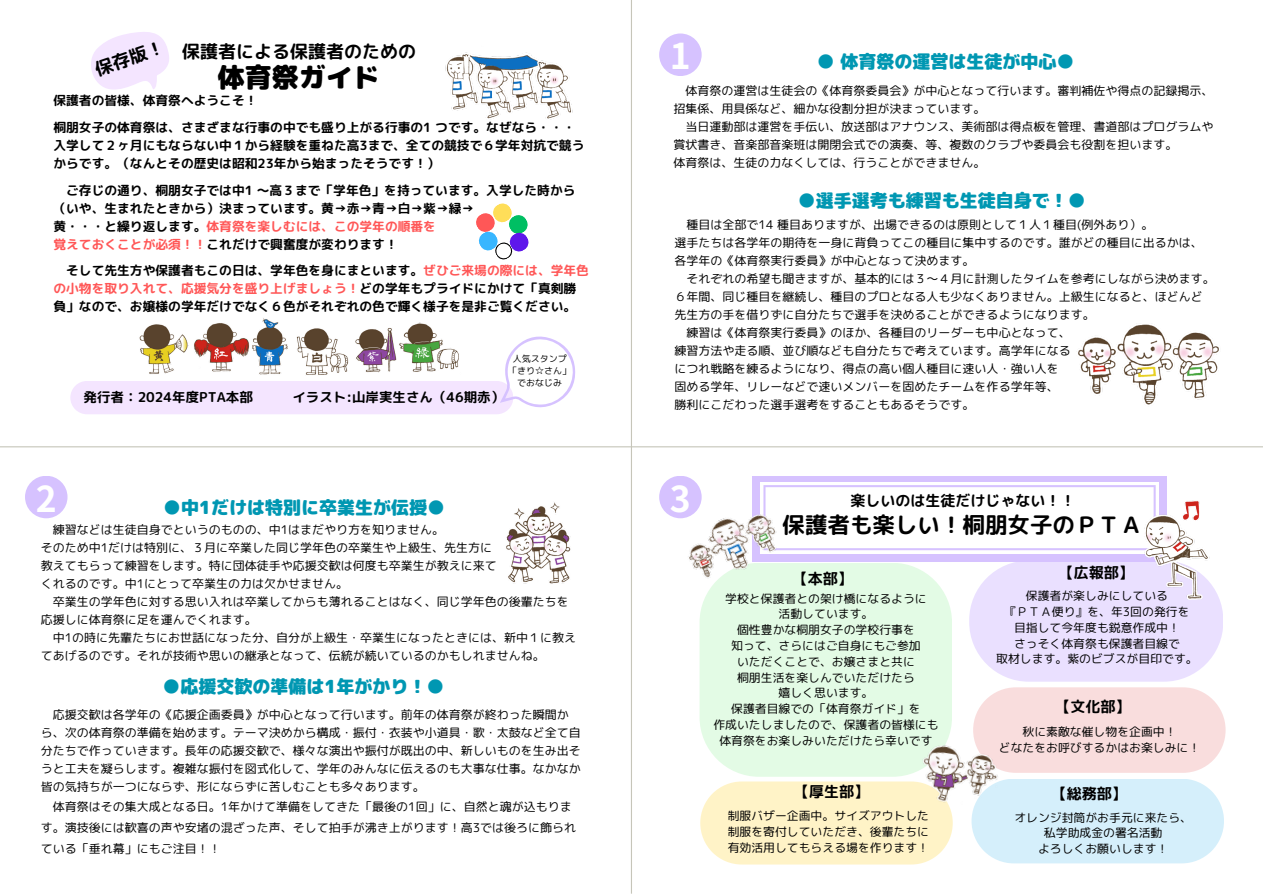
<style>
.page{position:relative;width:1263px;height:894px;background:#fff}
.page>*{position:absolute;margin:0;border:0;box-sizing:border-box;transform-origin:0 0}
.t1{font:700 35.55px "Noto Sans JP";color:#fff}
.t2{font:27px "rounded mplus 1 p black";color:#000}
.t3{font:22.5px "rounded mplus 1 p bold";color:#000}
.t4{font:18px "rounded mplus 1 p black";color:#0097b2}
.t5{font:18px "rounded mplus 1 p bold";color:#000}
.t6{font:15px "rounded mplus 1 p bold";color:#000}
.t7{font:13.5px "rounded mplus 1 p bold";color:#000}
.t8{font:12.75px/18px "rounded mplus 1 p bold";color:#000}
.t9{font:12px/18px "rounded mplus 1 p regular";color:#000}
.t10{font:11.85px/15.8px "rounded mplus 1 p regular";color:#000}
.t11{font:9px "rounded mplus 1 p regular";color:#000}
.s1{color:#ff5757}
</style>
<div class="page">
<img style="left:1078px;top:324px;width:141px;height:81px">
<img style="left:506px;top:502px;width:65px;height:82px">
<div style="left:70px;top:381px;width:443px;height:33px;background:#f4e5ff;border-radius:17px"></div>
<svg style="left:476px;top:203px;width:53px;height:57px"></svg>
<svg style="left:91px;top:32px;width:78px;height:58px"></svg>
<img style="left:445px;top:52px;width:128px;height:68px">
<svg style="left:500px;top:336px;width:76px;height:78px"></svg>
<div style="left:971px;top:779px;width:253px;height:84px;background:#d5effb"></div>
<div style="left:969px;top:560px;width:254px;height:121px;background:#eae0ff;border-radius:60px"></div>
<div style="left:699px;top:562px;width:253px;height:214px;background:#e3fbe5;border-radius:60px"></div>
<div style="left:973px;top:687px;width:252px;height:85px;background:#f9dddd;border-radius:43px"></div>
<svg style="left:700px;top:781px;width:253px;height:83px;background:#fff3ca"></svg>
<div style="left:752px;top:475px;width:414px;height:86px;background:#d6c2ff"></div>
<div style="left:760px;top:482px;width:399px;height:71px;background:linear-gradient(to right,#f9f6ff,#fcfbff)"></div>
<svg style="left:796px;top:485px;width:360px;height:65px;background:#fcfbff"></svg>
<img style="left:671px;top:484px;width:125px;height:120px">
<img style="left:1115px;top:496px;width:106px;height:107px">
<img style="left:905px;top:723px;width:111px;height:100px">
<div style="left:659px;top:33px;width:43px;height:43px;background:#d6c2ff;border-radius:50%"></div>
<div style="left:25px;top:475px;width:43px;height:43px;background:#d6c2ff;border-radius:50%"></div>
<div style="left:659px;top:475px;width:43px;height:43px;background:#d6c2ff;border-radius:50%"></div>
<hr style="left:0;top:446px;width:1263px;height:1px;background:#c6c5b9">
<hr style="left:631px;top:0;width:1px;height:893px;background:#c6c5b9">
<img style="left:200px;top:323px;width:31px;height:49px">
<img style="left:412px;top:322px;width:47px;height:50px">
<img style="left:359px;top:326px;width:53px;height:47px">
<img style="left:309px;top:328px;width:50px;height:47px">
<img style="left:139px;top:324px;width:61px;height:50px">
<img style="left:231px;top:318px;width:78px;height:57px">
<h5 class="t5" style="left:91px;top:57px;width:73px;rotate:-19deg">保存版！</h5>
<p class="t5" style="left:182px;top:39px;width:236px">保護者による保護者のための</p>
<p class="t8" style="left:53px;top:92px;width:206px">保護者の皆様、体育祭へようこそ！</p>
<p class="t8" style="left:53px;top:118px;width:532px">桐朋女子の体育祭は、さまざまな行事の中でも盛り上がる行事の1 つです。なぜなら・・・入学して２ヶ月にもならない中１から経験を重ねた高3まで、全ての競技で６学年対抗で競うからです。（なんとその歴史は昭和23年から始まったそうです！）</p>
<p class="t8" style="left:53px;top:181px;width:524px;text-indent:13px">ご存じの通り、桐朋女子では中1 ～高３まで「学年色」を持っています。入学した時から（いや、生まれたときから）決まっています。黄→赤→青→白→紫→緑→<br>黄・・・と繰り返します。<span class="s1">体育祭を楽しむには、この学年の順番を<br>覚えておくことが必須！！</span>これだけで興奮度が変わります！</p>
<p class="t8" style="left:53px;top:261px;width:537px;text-indent:13px">そして先生方や保護者もこの日は、学年色を身にまといます。<span class="s1">ぜひご来場の際には、学年色の小物を取り入れて、応援気分を盛り上げましょう！</span>どの学年もプライドにかけて「真剣勝負」なので、お嬢様の学年だけでなく６色がそれぞれの色で輝く様子を是非ご覧ください。</p>
<p class="t2" style="left:218px;top:58px;width:163px">体育祭ガイド</p>
<p class="t7" style="left:84px;top:387px;width:171px">発行者：2024年度PTA本部</p>
<p class="t7" style="left:292px;top:387px;width:213px">イラスト:山岸実生さん（46期赤）</p>
<h6 class="t11" style="left:513px;top:352px;width:56px">人気スタンプ</h6>
<p class="t11" style="left:508px;top:364px;width:65px">「きり☆さん」</p>
<p class="t11" style="left:517px;top:376px;width:47px">でおなじみ</p>
<p class="t1" style="left:670px;top:28px;width:22px">1</p>
<p class="t4" style="left:817px;top:48px;width:259px">● 体育祭の運営は生徒が中心●</p>
<p class="t9" style="left:686px;top:81px;width:530px">体育祭の運営は生徒会の《体育祭委員会》が中心となって行います。審判補佐や得点の記録掲示、</p>
<p class="t9" style="left:674px;top:99px;width:314px">招集係、用具係など、細かな役割分担が決まっています。</p>
<p class="t9" style="left:674px;top:117px;width:542px;text-indent:12px">当日運動部は運営を手伝い、放送部はアナウンス、美術部は得点板を管理、書道部はプログラムや賞状書き、音楽部音楽班は開閉会式での演奏、等、複数のクラブや委員会も役割を担います。</p>
<p class="t9" style="left:674px;top:153px;width:314px">体育祭は、生徒の力なくしては、行うことができません。</p>
<p class="t4" style="left:798px;top:187px;width:290px">●選手選考も練習も生徒自身で！●</p>
<p class="t9" style="left:687px;top:215px;width:468px">種目は全部で14 種目ありますが、出場できるのは原則として１人１種目(例外あり）。</p>
<h3 class="t9" style="left:675px;top:233px;width:530px">選手たちは各学年の期待を一身に背負ってこの種目に集中するのです。誰がどの種目に出るかは、</h3>
<p class="t9" style="left:675px;top:251px;width:302px">各学年の《体育祭実行委員》が中心となって決めます。</p>
<p class="t9" style="left:675px;top:269px;width:542px;text-indent:12px">それぞれの希望も聞きますが、基本的には３～４月に計測したタイムを参考にしながら決めます。<br>６年間、同じ種目を継続し、種目のプロとなる人も少なくありません。上級生になると、ほどんど</p>
<h3 class="t9" style="left:675px;top:305px;width:422px">先生方の手を借りずに自分たちで選手を決めることができるようになります。</h3>
<h3 class="t9" style="left:687px;top:323px;width:386px">練習は《体育祭実行委員》のほか、各種目のリーダーも中心となって、</h3>
<p class="t9" style="left:675px;top:341px;width:398px">練習方法や走る順、並び順なども自分たちで考えています。高学年になる</p>
<p class="t9" style="left:675px;top:359px;width:386px">につれ戦略を練るようになり、得点の高い個人種目に速い人・強い人を</p>
<p class="t9" style="left:675px;top:377px;width:386px">固める学年、リレーなどで速いメンバーを固めたチームを作る学年等、</p>
<p class="t9" style="left:675px;top:395px;width:302px">勝利にこだわった選手選考をすることもあるそうです。</p>
<p class="t1" style="left:36px;top:470px;width:22px">2</p>
<h3 class="t1" style="left:670px;top:470px;width:22px">3</h3>
<p class="t4" style="left:163px;top:494px;width:283px">●中1だけは特別に卒業生が伝授●</p>
<p class="t9" style="left:53px;top:520px;width:393px">練習などは生徒自身でというのものの、中1はまだやり方を知りません。</p>
<p class="t9" style="left:41px;top:538px;width:453px">そのため中1だけは特別に、３月に卒業した同じ学年色の卒業生や上級生、先生方に</p>
<p class="t9" style="left:41px;top:556px;width:458px">教えてもらって練習をします。特に団体徒手や応援交歓は何度も卒業生が教えに来て</p>
<p class="t9" style="left:41px;top:574px;width:309px">くれるのです。中1にとって卒業生の力は欠かせません。</p>
<p class="t9" style="left:41px;top:592px;width:530px;text-indent:12px">卒業生の学年色に対する思い入れは卒業してからも薄れることはなく、同じ学年色の後輩たちを応援しに体育祭に足を運んでくれます。</p>
<h1 class="t9" style="left:41px;top:628px;width:537px;text-indent:12px">中1の時に先輩たちにお世話になった分、自分が上級生・卒業生になったときには、新中１に教えてあげるのです。それが技術や思いの継承となって、伝統が続いているのかもしれませんね。</h1>
<h6 class="t4" style="left:163px;top:673px;width:283px">●応援交歓の準備は1年がかり！●</h6>
<h6 class="t9" style="left:41px;top:705px;width:542px;text-indent:12px">応援交歓は各学年の《応援企画委員》が中心となって行います。前年の体育祭が終わった瞬間から、次の体育祭の準備を始めます。テーマ決めから構成・振付・衣装や小道具・歌・太鼓など全て自分たちで作っていきます。長年の応援交歓で、様々な演出や振付が既出の中、新しいものを生み出そうと工夫を凝らします。複雑な振付を図式化して、学年のみんなに伝えるのも大事な仕事。なかなか皆の気持ちが一つにならず、形にならずに苦しむことも多々あります。</h6>
<h6 class="t9" style="left:41px;top:795px;width:537px;line-height:21px;text-indent:12px">体育祭はその集大成となる日。1年かけて準備をしてきた「最後の1回」に、自然と魂が込もります。演技後には歓喜の声や安堵の混ざった声、そして拍手が沸き上がります！高3では後ろに飾られている「垂れ幕」にもご注目！！</h6>
<p class="t6" style="left:850px;top:489px;width:226px">楽しいのは生徒だけじゃない！！</p>
<p class="t3" style="left:782px;top:509px;width:361px">保護者も楽しい！桐朋女子のＰＴＡ</p>
<p class="t6" style="left:793px;top:567px;width:61px">【本部】</p>
<p class="t6" style="left:1059px;top:562px;width:76px">【広報部】</p>
<p class="t10" style="left:725px;top:590px;width:203px">学校と保護者との架け橋になるように</p>
<p class="t10" style="left:779px;top:606px;width:96px">活動しています。</p>
<p class="t10" style="left:737px;top:621px;width:179px">個性豊かな桐朋女子の学校行事を</p>
<p class="t10" style="left:731px;top:637px;width:191px">知って、さらにはご自身にもご参加</p>
<p class="t10" style="left:737px;top:653px;width:179px">いただくことで、お嬢さまと共に</p>
<p class="t10" style="left:737px;top:669px;width:179px">桐朋生活を楽しんでいただけたら</p>
<p class="t10" style="left:779px;top:685px;width:96px">嬉しく思います。</p>
<p class="t10" style="left:731px;top:700px;width:191px">保護者目線での「体育祭ガイド」を</p>
<p class="t10" style="left:713px;top:716px;width:227px">作成いたしましたので、保護者の皆様にも</p>
<p class="t10" style="left:719px;top:732px;width:215px">体育祭をお楽しみいただけたら幸いです</p>
<p class="t6" style="left:794px;top:780px;width:76px">【厚生部】</p>
<h4 class="t10" style="left:728px;top:807px;width:203px">制服バザー企画中。サイズアウトした制服を寄付していただき、後輩たちに</h4>
<p class="t10" style="left:728px;top:839px;width:203px">有効活用してもらえる場を作ります！</p>
<p class="t10" style="left:1026px;top:587px;width:144px">保護者が楽しみにしている</p>
<p class="t10" style="left:1004px;top:603px;width:187px">『ＰＴＡ便り』を、年3回の発行を</p>
<p class="t10" style="left:1014px;top:619px;width:167px">目指して今年度も鋭意作成中！</p>
<h4 class="t10" style="left:1014px;top:635px;width:167px">さっそく体育祭も保護者目線で</h4>
<p class="t10" style="left:996px;top:650px;width:203px">取材します。紫のビブスが目印です。</p>
<p class="t6" style="left:1055px;top:695px;width:76px">【文化部】</p>
<p class="t10" style="left:1022px;top:723px;width:156px">秋に素敵な催し物を企画中！</p>
<h4 class="t10" style="left:999px;top:739px;width:203px">どなたをお呼びするかはお楽しみに！</h4>
<h4 class="t6" style="left:1052px;top:782px;width:76px">【総務部】</h4>
<h4 class="t10" style="left:1014px;top:809px;width:179px">オレンジ封筒がお手元に来たら、</h4>
<p class="t10" style="left:1044px;top:824px;width:120px">私学助成金の署名活動</p>
<p class="t10" style="left:1038px;top:840px;width:132px">よろしくお願いします！</p>
</div>
